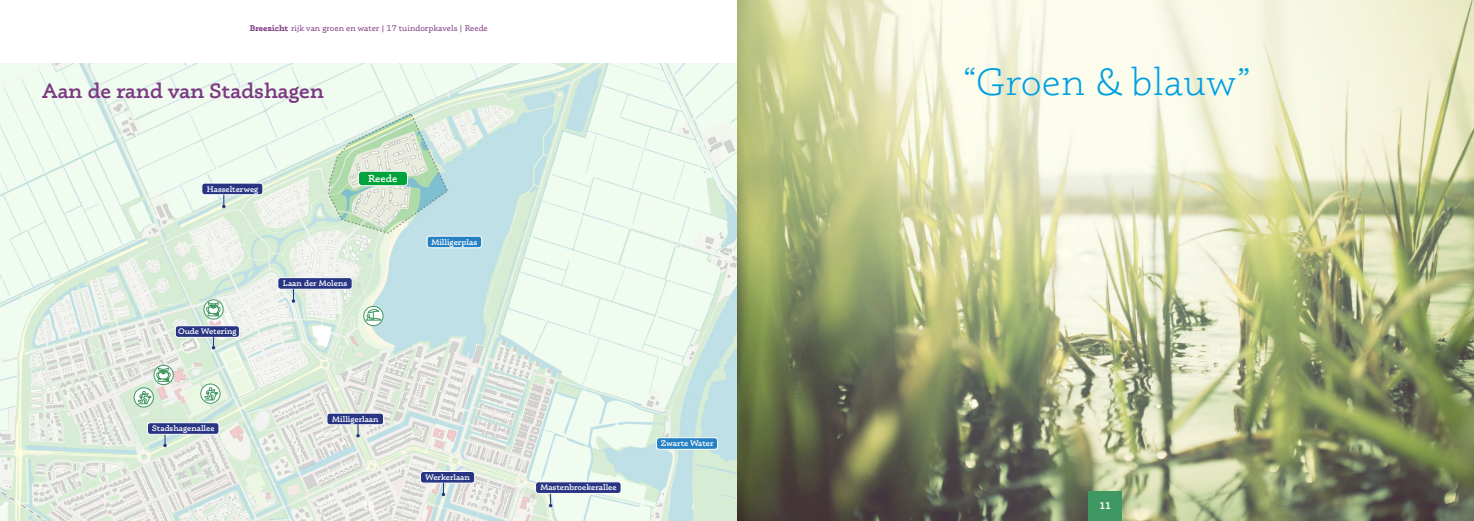
<style>
.page{position:relative;width:1474px;height:521px;background:#fff}
.page>*{position:absolute;margin:0;border:0;box-sizing:border-box;transform-origin:0 0}
.t1{font:300 38.5px "Phoreus Cherokee";color:#009fe3}
.t2{font:600 21px "Phoreus Cherokee";color:#7c3881}
.t3{font:10.5px "Klavika Medium TF";color:#fff}
.t4{font:600 10.24px "Phoreus Cherokee";color:#fff}
.t5{font:8.31px "Phoreus Cherokee";color:#7c3881}
.t6{font:600 8.22px "Phoreus Cherokee";color:#fff}
.s1{font-weight:700}
</style>
<div class="page">
<img style="left:749px;top:0;width:724px;height:521px">
<img style="left:0;top:63px;width:737px;height:458px">
<div style="left:427px;top:236px;width:54px;height:12px;background:#2581c4;border-radius:3px"></div>
<div style="left:427px;top:236px;width:55px;height:12px;border:1px solid #fff;border-radius:3px"></div>
<div style="left:358px;top:171px;width:49px;height:15px;background:#00a33b;border-radius:4px"></div>
<div style="left:358px;top:171px;width:50px;height:15px;border:1px solid #fff;border-radius:4px"></div>
<div style="left:656px;top:438px;width:61px;height:11px;background:#2581c4;border-radius:3px"></div>
<div style="left:656px;top:437px;width:61px;height:12px;border:1px solid #fff;border-radius:3px"></div>
<div style="left:278px;top:278px;width:74px;height:11px;background:#283583;border-radius:3px"></div>
<div style="left:277px;top:277px;width:75px;height:12px;border:1px solid #fff;border-radius:3px"></div>
<div style="left:202px;top:183px;width:61px;height:12px;background:#283583;border-radius:3px"></div>
<div style="left:202px;top:183px;width:61px;height:12px;border:1px solid #fff;border-radius:3px"></div>
<div style="left:420px;top:471px;width:54px;height:12px;background:#283583;border-radius:3px"></div>
<div style="left:420px;top:471px;width:55px;height:12px;border:1px solid #fff;border-radius:3px"></div>
<div style="left:327px;top:413px;width:56px;height:12px;background:#283583;border-radius:3px"></div>
<div style="left:327px;top:413px;width:57px;height:12px;border:1px solid #fff;border-radius:3px"></div>
<div style="left:535px;top:482px;width:86px;height:11px;background:#283583;border-radius:3px"></div>
<div style="left:535px;top:482px;width:86px;height:12px;border:1px solid #fff;border-radius:3px"></div>
<svg style="left:222px;top:194px;width:3px;height:14px"></svg>
<svg style="left:163px;top:434px;width:4px;height:13px"></svg>
<svg style="left:356px;top:424px;width:4px;height:13px"></svg>
<svg style="left:549px;top:493px;width:3px;height:14px"></svg>
<svg style="left:441px;top:482px;width:4px;height:14px"></svg>
<svg style="left:292px;top:289px;width:3px;height:14px"></svg>
<svg style="left:134px;top:388px;width:19px;height:19px"></svg>
<div style="left:134px;top:387px;width:20px;height:20px;border:1px solid #3f9861;border-radius:50%"></div>
<svg style="left:138px;top:391px;width:13px;height:13px"></svg>
<svg style="left:201px;top:384px;width:19px;height:19px"></svg>
<div style="left:200px;top:384px;width:20px;height:20px;border:1px solid #3f9861;border-radius:50%"></div>
<svg style="left:204px;top:387px;width:14px;height:13px"></svg>
<svg style="left:154px;top:365px;width:19px;height:20px"></svg>
<div style="left:154px;top:365px;width:19px;height:20px;border:1px solid #3f9861;border-radius:50%"></div>
<svg style="left:156px;top:367px;width:15px;height:15px"></svg>
<svg style="left:364px;top:306px;width:19px;height:20px"></svg>
<div style="left:363px;top:306px;width:20px;height:20px;border:1px solid #3f9861;border-radius:50%"></div>
<svg style="left:366px;top:309px;width:15px;height:12px"></svg>
<div style="left:147px;top:423px;width:72px;height:11px;background:#283583;border-radius:3px"></div>
<div style="left:147px;top:422px;width:72px;height:12px;border:1px solid #fff;border-radius:3px"></div>
<div style="left:175px;top:326px;width:64px;height:11px;background:#283583;border-radius:3px"></div>
<div style="left:175px;top:325px;width:65px;height:13px;border:1px solid #fff;border-radius:3px"></div>
<svg style="left:212px;top:336px;width:3px;height:13px"></svg>
<svg style="left:204px;top:300px;width:19px;height:19px"></svg>
<div style="left:204px;top:299px;width:19px;height:20px;border:1px solid #3f9861;border-radius:50%"></div>
<svg style="left:205px;top:302px;width:16px;height:14px"></svg>
<div style="left:1088px;top:491px;width:34px;height:30px;background:#3f9861"></div>
<svg style="left:737px;top:0;width:12px;height:521px;background:#858f56"></svg>
<p class="t5" style="left:250px;top:23px;width:239px"><span class="s1">Breezicht</span> rijk van groen en water | 17 tuindorpkavels | Reede</p>
<h2 class="t2" style="left:42px;top:79px;width:283px">Aan de rand van Stadshagen</h2>
<p class="t6" style="left:207px;top:184px;width:53px">Hasselterweg</p>
<p class="t4" style="left:368px;top:172px;width:31px">Reede</p>
<p class="t6" style="left:178px;top:326px;width:60px">Oude Wetering</p>
<p class="t6" style="left:283px;top:278px;width:66px">Laan der Molens</p>
<p class="t6" style="left:431px;top:237px;width:47px">Milligerplas</p>
<p class="t6" style="left:152px;top:423px;width:64px">Stadshagenallee</p>
<p class="t6" style="left:332px;top:414px;width:48px">Milligerlaan</p>
<p class="t6" style="left:425px;top:472px;width:46px">Werkerlaan</p>
<p class="t6" style="left:540px;top:482px;width:78px">Mastenbroekerallee</p>
<p class="t6" style="left:661px;top:438px;width:54px">Zwarte Water</p>
<h1 class="t1" style="left:962px;top:60px;width:290px">“Groen &amp; blauw”</h1>
<p class="t3" style="left:363px;top:499px;width:13px">10</p>
<p class="t3" style="left:1099px;top:499px;width:13px">11</p>
</div>
